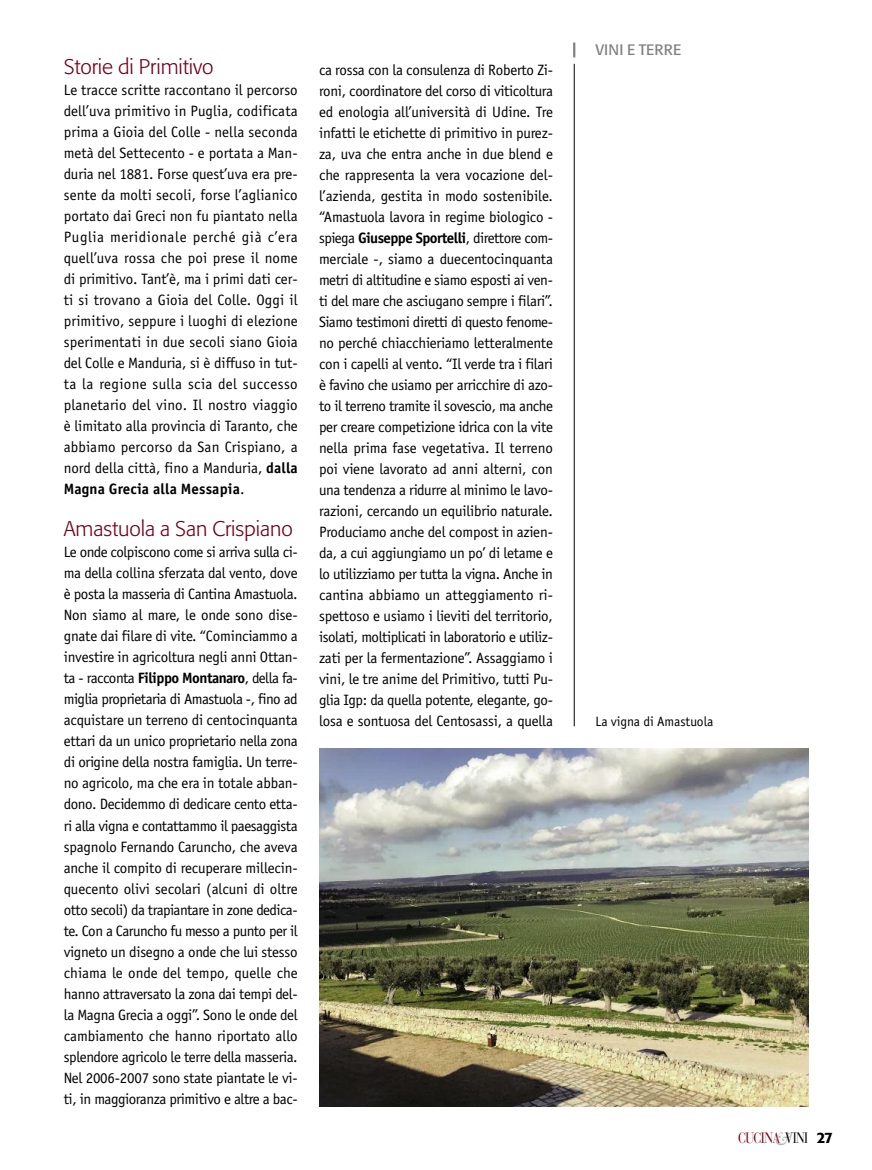
<style>
.page{position:relative;width:872px;height:1170px;background:#fff}
.page>*{position:absolute;margin:0;border:0;box-sizing:border-box;transform-origin:0 0}
.t1{font:300 21px "Formata";color:#710019}
.t2{font:15px/21px "Officina Sans";letter-spacing:-.015em;color:#000;text-align:justify}
.t3{font:15px "Bauer Bodoni";letter-spacing:-.055em;color:#710019;scale:.8 1}
.t4{font:15px "Formata";letter-spacing:.02em;color:#808080}
.t5{font:13.5px "Officina Sans";color:#000}
.s1{font-weight:700}
.s2{font-family:"New Baskerville";font-style:italic;font-size:18px;color:#b3b3b3}
.s3{color:#000}
.s4{font-family:"Formata";font-weight:500;color:#000}
</style>
<div class="page">
<hr style="left:574px;top:64px;width:1px;height:662px;background:#000">
<svg style="left:573px;top:43px;width:2px;height:14px"></svg>
<img style="left:319px;top:748px;width:489px;height:358px">
<h1 class="t1" style="left:64px;top:58px;width:151px">Storie di Primitivo</h1>
<p class="t2" style="left:64px;top:81px;width:235px">Le tracce scritte raccontano il percorso dell’uva primitivo in Puglia, codificata prima a Gioia del Colle - nella seconda metà del Settecento - e portata a Man&shy;duria nel 1881. Forse quest’uva era pre&shy;sente da molti secoli, forse l’aglianico portato dai Greci non fu piantato nella Puglia meridionale perché già c’era quell’uva rossa che poi prese il nome di primitivo. Tant’è, ma i primi dati cer&shy;ti si trovano a Gioia del Colle. Oggi il primitivo, seppure i luoghi di elezione sperimentati in due secoli siano Gioia del Colle e Manduria, si è diffuso in tut&shy;ta la regione sulla scia del successo planetario del vino. Il nostro viaggio è limitato alla provincia di Taranto, che abbiamo percorso da San Crispiano, a nord della città, fino a Manduria, <span class="s1">dalla Magna Grecia alla Messapia</span>.</p>
<h1 class="t1" style="left:64px;top:520px;width:231px">Amastuola a San Crispiano</h1>
<p class="t2" style="left:64px;top:543px;width:235px">Le onde colpiscono come si arriva sulla ci&shy;ma della collina sferzata dal vento, dove è posta la masseria di Cantina Amastuola.<br>Non siamo al mare, le onde sono dise&shy;gnate dai filare di vite. “Cominciammo a investire in agricoltura negli anni Ottan&shy;ta - racconta <span class="s1">Filippo Montanaro</span>, della fa&shy;miglia proprietaria di Amastuola -, fino ad acquistare un terreno di centocinquanta ettari da un unico proprietario nella zona di origine della nostra famiglia. Un terre&shy;no agricolo, ma che era in totale abban&shy;dono. Decidemmo di dedicare cento etta&shy;ri alla vigna e contattammo il paesaggista spagnolo Fernando Caruncho, che aveva anche il compito di recuperare millecin&shy;quecento olivi secolari (alcuni di oltre otto secoli) da trapiantare in zone dedica&shy;te. Con a Caruncho fu messo a punto per il vigneto un disegno a onde che lui stesso chiama le onde del tempo, quelle che hanno attraversato la zona dai tempi del&shy;la Magna Grecia a oggi”. Sono le onde del cambiamento che hanno riportato allo splendore agricolo le terre della masseria.<br>Nel 2006-2007 sono state piantate le vi&shy;ti, in maggioranza primitivo e altre a bac-</p>
<p class="t2" style="left:319px;top:60px;width:235px">ca rossa con la consulenza di Roberto Zi&shy;roni, coordinatore del corso di viticoltura ed enologia all’università di Udine. Tre infatti le etichette di primitivo in purez&shy;za, uva che entra anche in due blend e che rappresenta la vera vocazione del&shy;l’azienda, gestita in modo sostenibile. “Amastuola lavora in regime biologico - spiega <span class="s1">Giuseppe Sportelli</span>, direttore com&shy;merciale -, siamo a duecentocinquanta metri di altitudine e siamo esposti ai ven&shy;ti del mare che asciugano sempre i filari”.<br>Siamo testimoni diretti di questo fenome&shy;no perché chiacchieriamo letteralmente con i capelli al vento. “Il verde tra i filari è favino che usiamo per arricchire di azo&shy;to il terreno tramite il sovescio, ma anche per creare competizione idrica con la vite nella prima fase vegetativa. Il terreno poi viene lavorato ad anni alterni, con una tendenza a ridurre al minimo le lavo&shy;razioni, cercando un equilibrio naturale.<br>Produciamo anche del compost in azien&shy;da, a cui aggiungiamo un po’ di letame e lo utilizziamo per tutta la vigna. Anche in cantina abbiamo un atteggiamento ri&shy;spettoso e usiamo i lieviti del territorio, isolati, moltiplicati in laboratorio e utiliz&shy;zati per la fermentazione”. Assaggiamo i vini, le tre anime del Primitivo, tutti Pu&shy;glia Igp: da quella potente, elegante, go&shy;losa e sontuosa del Centosassi, a quella</p>
<p class="t4" style="left:595px;top:44px;width:87px">VINI E TERRE</p>
<p class="t5" style="left:595px;top:716px;width:119px">La vigna di Amastuola</p>
<p class="t3" style="left:738px;top:1132px;width:120px">CUCINA<span class="s2">&amp;</span><span class="s3">VINI</span> <span class="s4">27</span></p>
</div>
